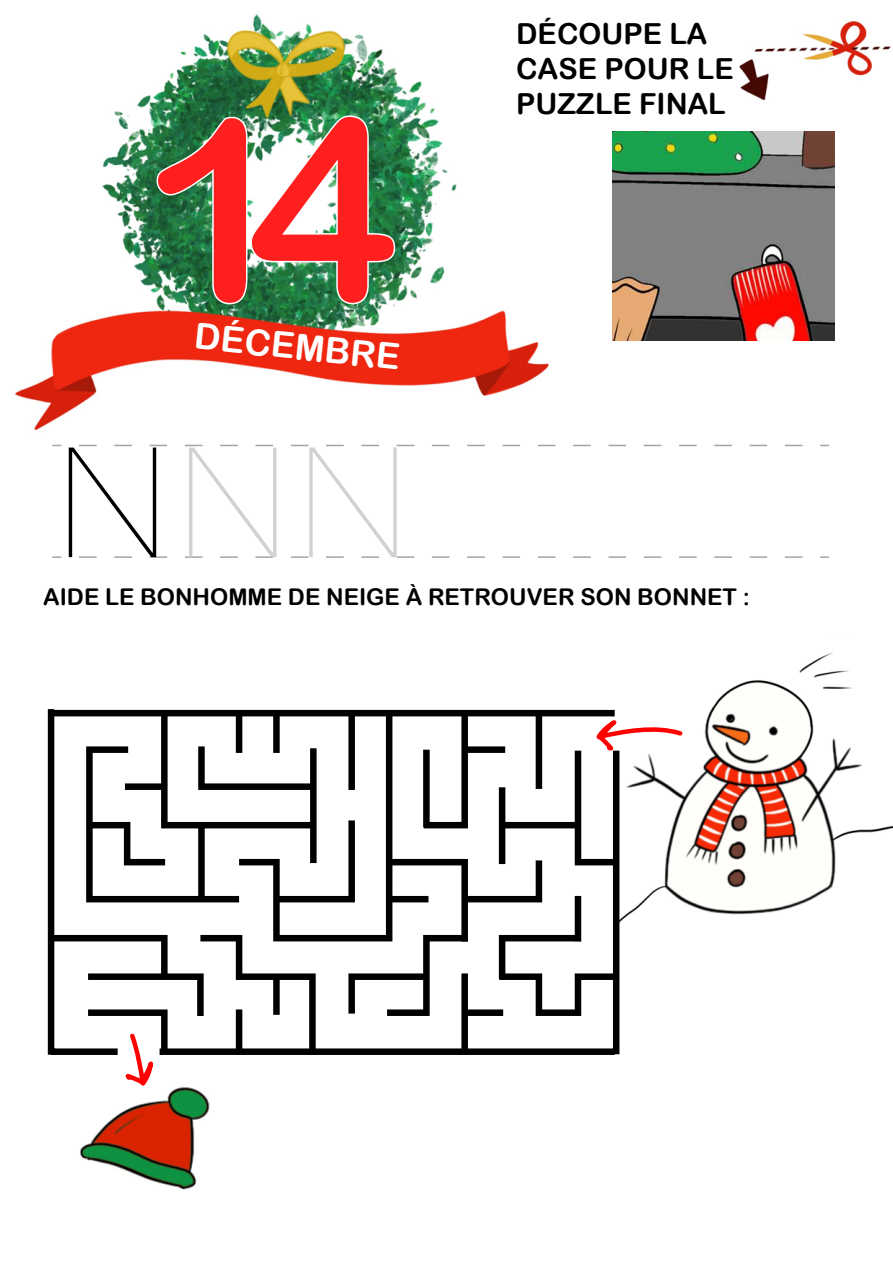
<style>
.page{position:relative;width:893px;height:1263px;background:#fff}
.page>*{position:absolute;margin:0;border:0;box-sizing:border-box;transform-origin:0 0}
.t1{font:254.1px "Arial Rounded MT Bold";color:#ff1f1f}
.t2{font:200 154.8px "Avenir Next";color:#d1d1d1}
.t3{font:36px "Arial Rounded MT Bold";color:#fff}
.t4{font:28.95px/34.8px "Arial Rounded MT Bold";color:#000}
.t5{font:23.1px "Arial Rounded MT Bold";color:#000}
.s1{color:#000}
</style>
<div class="page">
<img style="left:15px;top:14px;width:878px;height:1176px">
<div style="left:33px;top:450px;width:828px;height:186px;background:#fff"></div>
<svg style="left:79px;top:445px;width:732px;height:1px"></svg>
<svg style="left:52px;top:556px;width:9px;height:2px"></svg>
<svg style="left:79px;top:556px;width:724px;height:2px"></svg>
<svg style="left:820px;top:556px;width:9px;height:2px"></svg>
<img style="left:156px;top:115px;width:240px;height:190px">
<div style="left:558px;top:100px;width:312px;height:300px;background:#fff"></div>
<img style="left:612px;top:132px;width:222px;height:209px">
<svg style="left:48px;top:709px;width:542px;height:346px"></svg>
<svg style="left:88px;top:751px;width:531px;height:304px"></svg>
<svg style="left:51px;top:1048px;width:67px;height:7px"></svg>
<svg style="left:590px;top:673px;width:99px;height:79px"></svg>
<svg style="left:126px;top:976px;width:43px;height:118px"></svg>
<h1 class="t1" style="left:141px;top:60px;width:259px">14</h1>
<h3 class="t3" style="left:197px;top:314px;width:208px;rotate:6deg">DÉCEMBRE</h3>
<h2 class="t2" style="left:52px;top:373px;width:362px"><span class="s1">N</span>NN</h2>
<p class="t4" style="left:516px;top:16px;width:219px">DÉCOUPE LA<br>CASE POUR LE<br>PUZZLE FINAL</p>
<p class="t5" style="left:43px;top:583px;width:708px">AIDE LE BONHOMME DE NEIGE À RETROUVER SON BONNET :</p>
</div>
